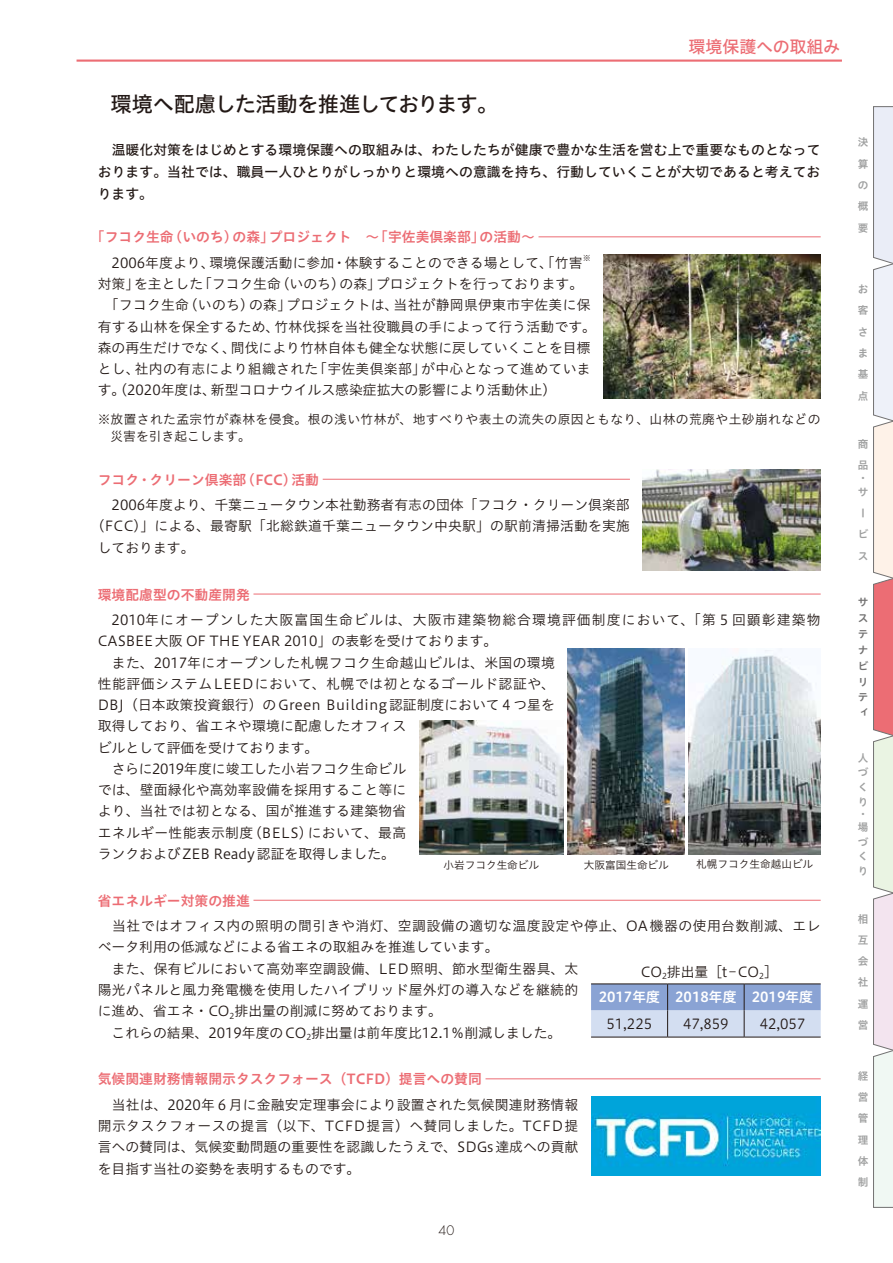
<style>
.page{position:relative;width:893px;height:1263px;background:#fff}
.page>*{position:absolute;margin:0;border:0;box-sizing:border-box;transform-origin:0 0}
.t1{font:21.3px "Hiragino UD Sans Std N W5";letter-spacing:-.03em;color:#231916}
.t2{font:16.95px "Hiragino UD Sans Std N W5";letter-spacing:-.005em;color:#ec6d74}
.t3{font:13.8px/21.3px "Hiragino UD Sans Std N W3";letter-spacing:.015em;color:#231916}
.t4{font:13.8px/22.4px "Hiragino UD Sans Std N W5";letter-spacing:.005em;color:#231916;text-align:justify}
.t5{font:13.8px "Hiragino UD Sans Std N W6";color:#ec6d74}
.t6{font:13.8px "Hiragino UD Sans R Std N W6";color:#fff}
.t7{font:13.8px "Hiragino UD Sans R Std N W3";color:#231916}
.t8{font:12.75px/17px "Hiragino UD Sans Std N W3";letter-spacing:.035em;color:#231916}
.t9{font:300 12.75px "Futura Std";color:#231916}
.t10{font:10.65px/21.3px "Hiragino UD Sans Std N W6";color:#9fa0a0}
.t11{font:10.65px "Hiragino UD Sans Std N W3";color:#231916}
.t12{font:10.65px/15.9px "Hiragino UD Sans Std N W6";color:#727171}
.t13{font:8.1px "Hiragino UD Sans Std N W3";color:#231916}
</style>
<div class="page">
<svg style="left:873px;top:106px;width:20px;height:1102px;background:#d2c5c5"></svg>
<hr style="left:538px;top:236px;width:283px;height:1px;background:#ec6d74">
<hr style="left:323px;top:479px;width:307px;height:1px;background:#ec6d74">
<hr style="left:253px;top:594px;width:568px;height:1px;background:#ec6d74">
<hr style="left:253px;top:900px;width:568px;height:1px;background:#ec6d74">
<hr style="left:485px;top:1078px;width:336px;height:1px;background:#ec6d74">
<img style="left:603px;top:254px;width:218px;height:144px">
<img style="left:568px;top:649px;width:117px;height:205px">
<img style="left:689px;top:649px;width:132px;height:205px">
<img style="left:419px;top:720px;width:145px;height:134px">
<hr style="left:77px;top:60px;width:765px;height:2px;background:#ec6d74">
<hr style="left:591px;top:983px;width:77px;height:1px;background:#231916">
<hr style="left:668px;top:983px;width:76px;height:1px;background:#231916">
<hr style="left:744px;top:983px;width:77px;height:1px;background:#231916">
<hr style="left:668px;top:1037px;width:76px;height:1px;background:#231916">
<hr style="left:744px;top:1037px;width:77px;height:1px;background:#231916">
<hr style="left:591px;top:1037px;width:77px;height:1px;background:#231916">
<svg style="left:591px;top:984px;width:230px;height:53px;background:#abbcdd"></svg>
<img style="left:643px;top:470px;width:178px;height:101px">
<img style="left:591px;top:1097px;width:230px;height:78px">
<h1 class="t1" style="left:111px;top:87px;width:389px">環境へ配慮した活動を推進しております。</h1>
<p class="t2" style="left:688px;top:34px;width:153px">環境保護への取組み</p>
<p class="t4" style="left:98px;top:137px;width:724px">　温暖化対策をはじめとする環境保護への取組みは、わたしたちが健康で豊かな生活を営む上で重要なものとなっております。当社では、職員一人ひとりがしっかりと環境への意識を持ち、行動していくことが大切であると考えております。</p>
<p class="t5" style="left:91px;top:227px;width:445px">「フコク生命（いのち）の森」プロジェクト　～「宇佐美倶楽部」の活動～</p>
<p class="t3" style="left:98px;top:251px;width:486px">　2006年度より、環境保護活動に参加・体験することのできる場として、「竹害</p>
<p class="t13" style="left:583px;top:252px;width:10px">※</p>
<p class="t3" style="left:98px;top:272px;width:500px">対策」を主とした「フコク生命（いのち）の森」プロジェクトを行っております。　「フコク生命（いのち）の森」プロジェクトは、当社が静岡県伊東市宇佐美に保有する山林を保全するため、竹林伐採を当社役職員の手によって行う活動です。森の再生だけでなく、間伐により竹林自体も健全な状態に戻していくことを目標とし、社内の有志により組織された「宇佐美倶楽部」が中心となって進めています。（2020年度は、新型コロナウイルス感染症拡大の影響により活動休止）</p>
<p class="t8" style="left:111px;top:410px;width:711px;text-indent:-13px">※放置された孟宗竹が森林を侵食。根の浅い竹林が、地すべりや表土の流失の原因ともなり、山林の荒廃や土砂崩れなどの災害を引き起こします。</p>
<p class="t5" style="left:98px;top:469px;width:223px">フコク・クリーン倶楽部（FCC）活動</p>
<p class="t3" style="left:98px;top:494px;width:533px">　2006年度より、千葉ニュータウン本社勤務者有志の団体「フコク・クリーン倶楽部</p>
<p class="t3" style="left:91px;top:515px;width:540px">（FCC）」による、最寄駅「北総鉄道千葉ニュータウン中央駅」の駅前清掃活動を実施</p>
<p class="t3" style="left:98px;top:536px;width:98px">しております。</p>
<p class="t5" style="left:98px;top:584px;width:154px">環境配慮型の不動産開発</p>
<p class="t3" style="left:98px;top:608px;width:724px">　2010年にオープンした大阪富国生命ビルは、大阪市建築物総合環境評価制度において、「第５回顕彰建築物CASBEE大阪 OF THE YEAR 2010」の表彰を受けております。<br>　また、2017年にオープンした札幌フコク生命越山ビルは、米国の環境<br>性能評価システムLEEDにおいて、札幌では初となるゴールド認証や、<br>DBJ（日本政策投資銀行）のGreen Building認証制度において４つ星を<br>取得しており、省エネや環境に配慮したオフィス<br>ビルとして評価を受けております。<br>　さらに2019年度に竣工した小岩フコク生命ビル<br>では、壁面緑化や高効率設備を採用すること等に<br>より、当社では初となる、国が推進する建築物省<br>エネルギー性能表示制度（BELS）において、最高<br>ランクおよびZEB Ready認証を取得しました。</p>
<p class="t5" style="left:98px;top:890px;width:154px">省エネルギー対策の推進</p>
<p class="t3" style="left:98px;top:914px;width:724px">　当社ではオフィス内の照明の間引きや消灯、空調設備の適切な温度設定や停止、OA機器の使用台数削減、エレベータ利用の低減などによる省エネの取組みを推進しています。<br>　また、保有ビルにおいて高効率空調設備、LED照明、節水型衛生器具、太<br>陽光パネルと風力発電機を使用したハイブリッド屋外灯の導入などを継続的<br>に進め、省エネ・CO<sub>2</sub>排出量の削減に努めております。<br>　これらの結果、2019年度のCO<sub>2</sub>排出量は前年度比12.1％削減しました。</p>
<p class="t5" style="left:98px;top:1068px;width:386px">気候関連財務情報開示タスクフォース（TCFD）提言への賛同</p>
<p class="t3" style="left:98px;top:1093px;width:482px;text-align:justify">　当社は、2020年６月に金融安定理事会により設置された気候関連財務情報開示タスクフォースの提言（以下、TCFD提言）へ賛同しました。TCFD提言への賛同は、気候変動問題の重要性を認識したうえで、SDGs達成への貢献を目指す当社の姿勢を表明するものです。</p>
<p class="t11" style="left:443px;top:856px;width:97px">小岩フコク生命ビル</p>
<p class="t11" style="left:584px;top:856px;width:87px">大阪富国生命ビル</p>
<p class="t11" style="left:696px;top:856px;width:118px">札幌フコク生命越山ビル</p>
<p class="t3" style="left:641px;top:960px;width:139px">CO<sub>2</sub>排出量［t-CO<sub>2</sub>］</p>
<p class="t6" style="left:599px;top:987px;width:216px">2017年度 2018年度 2019年度</p>
<p class="t7" style="left:606px;top:1013px;width:47px">51,225</p>
<p class="t7" style="left:683px;top:1013px;width:47px">47,859</p>
<p class="t7" style="left:760px;top:1013px;width:47px">42,057</p>
<p class="t9" style="left:439px;top:1223px;width:17px">40</p>
<p class="t10" style="left:858px;top:131px;width:12px;text-align:justify">決算の概要</p>
<p class="t10" style="left:858px;top:278px;width:12px;text-align:justify">お客さま基点</p>
<p class="t10" style="left:858px;top:433px;width:12px">商品</p>
<p class="t10" style="left:858px;top:471px;width:11px;line-height:13.4px">・サ</p>
<p class="t10" style="left:858px;top:502px;width:12px">ービス</p>
<p class="t12" style="left:858px;top:593px;width:12px">サステナビリテ</p>
<p class="t12" style="left:858px;top:704px;width:11px">ィ</p>
<p class="t10" style="left:858px;top:749px;width:12px;line-height:14.9px">人づくり</p>
<p class="t10" style="left:858px;top:808px;width:12px;line-height:12.1px">・場</p>
<p class="t10" style="left:858px;top:833px;width:12px;line-height:14.9px">づくり</p>
<p class="t10" style="left:858px;top:907px;width:12px;text-align:justify">相互会社運営</p>
<p class="t10" style="left:858px;top:1065px;width:12px;text-align:justify">経営管理体制</p>
</div>
